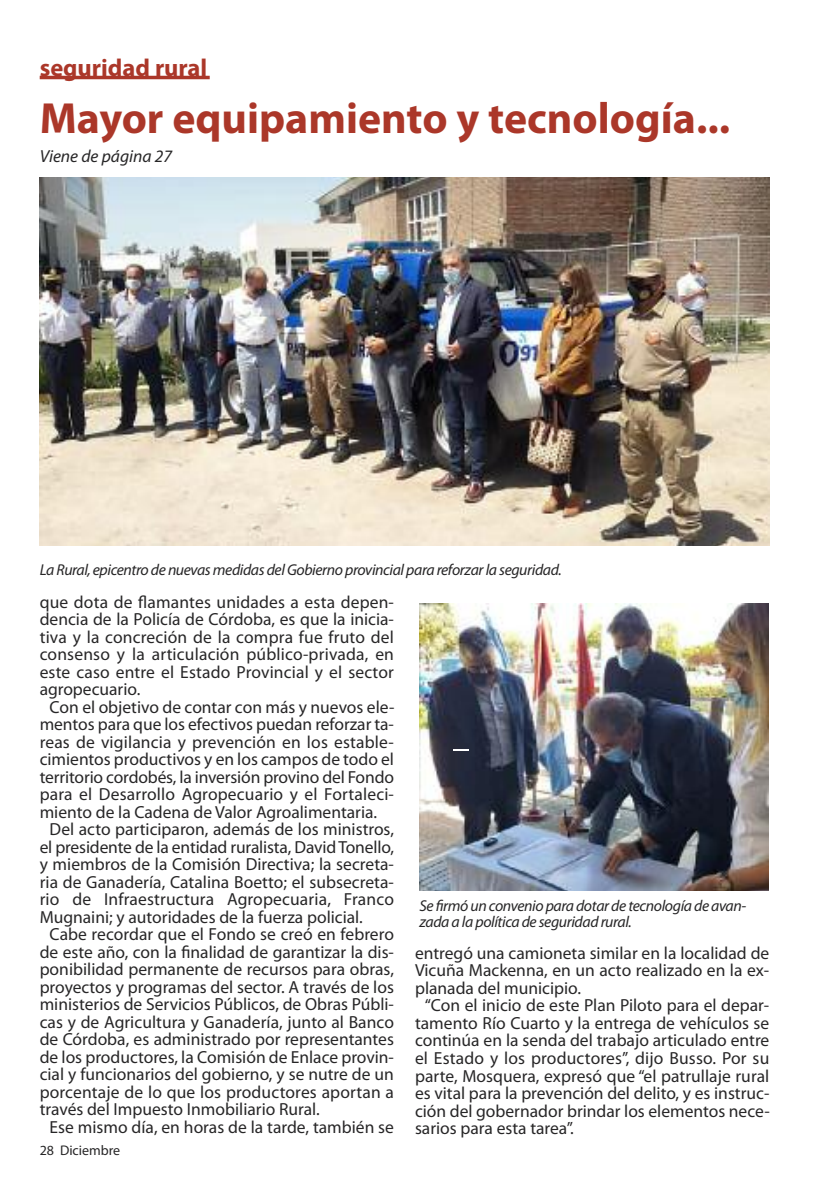
<style>
.page{position:relative;width:819px;height:1191px;background:#fff}
.page>*{position:absolute;margin:0;border:0;box-sizing:border-box;transform-origin:0 0}
.t1{font:700 43.75px "Myriad Pro";color:#ab3729}
.t2{font:700 24.5px "Myriad Pro";color:#ab3729}
.t3{font:17.5px "Myriad Pro";color:#272627}
.t4{font:italic 17.5px "Myriad Pro";color:#272627}
.t5{font:italic 15.75px/15.8px "Myriad Pro";letter-spacing:-.025em;color:#272627}
.t6{font:14px "Myriad Pro";color:#272627}
</style>
<div class="page">
<img style="left:40px;top:177px;width:729px;height:369px">
<img style="left:419px;top:603px;width:349px;height:288px">
<svg style="left:453px;top:749px;width:16px;height:2px"></svg>
<hr style="left:40px;top:76px;width:170px;height:3px;background:#ab3729">
<h2 class="t2" style="left:40px;top:59px;width:169px">seguridad rural</h2>
<h1 class="t1" style="left:40px;top:102px;width:692px">Mayor equipamiento y tecnología...</h1>
<p class="t4" style="left:40px;top:150px;width:134px">Viene de página 27</p>
<p class="t5" style="left:40px;top:562px;width:523px">La Rural, epicentro de nuevas medidas del Gobierno provincial para reforzar la seguridad.</p>
<p class="t3" style="left:40px;top:595px;width:356px">que dota de flamantes unidades a esta depen-</p>
<p class="t3" style="left:40px;top:613px;width:356px">dencia de la Policía de Córdoba, es que la inicia-</p>
<p class="t3" style="left:40px;top:630px;width:356px">tiva y la concreción de la compra fue fruto del</p>
<p class="t3" style="left:40px;top:648px;width:356px">consenso y la articulación público-privada, en</p>
<p class="t3" style="left:40px;top:665px;width:356px">este caso entre el Estado Provincial y el sector</p>
<p class="t3" style="left:40px;top:683px;width:102px">agropecuario.</p>
<p class="t3" style="left:50px;top:700px;width:346px">Con el objetivo de contar con más y nuevos ele-</p>
<p class="t3" style="left:40px;top:718px;width:356px">mentos para que los efectivos puedan reforzar ta-</p>
<p class="t3" style="left:40px;top:735px;width:356px">reas de vigilancia y prevención en los estable-</p>
<p class="t3" style="left:40px;top:753px;width:356px">cimientos productivos y en los campos de todo el</p>
<p class="t3" style="left:40px;top:770px;width:356px">territorio cordobés, la inversión provino del Fondo</p>
<p class="t3" style="left:40px;top:788px;width:356px">para el Desarrollo Agropecuario y el Fortaleci-</p>
<p class="t3" style="left:40px;top:805px;width:339px">miento de la Cadena de Valor Agroalimentaria.</p>
<p class="t3" style="left:50px;top:823px;width:346px">Del acto participaron, además de los ministros,</p>
<p class="t3" style="left:40px;top:840px;width:356px">el presidente de la entidad ruralista, DavidTonello,</p>
<p class="t3" style="left:40px;top:858px;width:356px">y miembros de la Comisión Directiva; la secreta-</p>
<p class="t3" style="left:40px;top:875px;width:356px">ria de Ganadería, Catalina Boetto; el subsecreta-</p>
<p class="t3" style="left:40px;top:893px;width:356px">rio de Infraestructura Agropecuaria, Franco</p>
<p class="t3" style="left:40px;top:910px;width:325px">Mugnaini; y autoridades de la fuerza policial.</p>
<p class="t3" style="left:50px;top:928px;width:346px">Cabe recordar que el Fondo se creó en febrero</p>
<p class="t3" style="left:40px;top:945px;width:356px">de este año, con la finalidad de garantizar la dis-</p>
<p class="t3" style="left:40px;top:963px;width:356px">ponibilidad permanente de recursos para obras,</p>
<p class="t3" style="left:40px;top:980px;width:356px">proyectos y programas del sector. A través de los</p>
<p class="t3" style="left:40px;top:998px;width:356px">ministerios de Servicios Públicos, de Obras Públi-</p>
<p class="t3" style="left:40px;top:1015px;width:356px">cas y de Agricultura y Ganadería, junto al Banco</p>
<p class="t3" style="left:40px;top:1033px;width:356px">de Córdoba, es administrado por representantes</p>
<p class="t3" style="left:40px;top:1050px;width:356px">de los productores, la Comisión de Enlace provin-</p>
<p class="t3" style="left:40px;top:1068px;width:356px">cial y funcionarios del gobierno, y se nutre de un</p>
<p class="t3" style="left:40px;top:1085px;width:356px">porcentaje de lo que los productores aportan a</p>
<p class="t3" style="left:40px;top:1103px;width:281px">través del Impuesto Inmobiliario Rural.</p>
<p class="t3" style="left:50px;top:1120px;width:346px">Ese mismo día, en horas de la tarde, también se</p>
<p class="t6" style="left:40px;top:1145px;width:82px">28 Diciembre</p>
<p class="t5" style="left:419px;top:899px;width:328px">Se firmó un convenio para dotar de tecnología de avan&shy;zada a la política de seguridad rural.</p>
<p class="t3" style="left:415px;top:946px;width:356px">entregó una camioneta similar en la localidad de</p>
<p class="t3" style="left:415px;top:964px;width:356px">Vicuña Mackenna, en un acto realizado en la ex-</p>
<p class="t3" style="left:415px;top:981px;width:168px">planada del municipio.</p>
<p class="t3" style="left:425px;top:999px;width:346px">“Con el inicio de este Plan Piloto para el depar-</p>
<p class="t3" style="left:415px;top:1016px;width:356px">tamento Río Cuarto y la entrega de vehículos se</p>
<p class="t3" style="left:415px;top:1034px;width:356px">continúa en la senda del trabajo articulado entre</p>
<p class="t3" style="left:415px;top:1051px;width:356px">el Estado y los productores”, dijo Busso. Por su</p>
<p class="t3" style="left:415px;top:1069px;width:356px">parte, Mosquera, expresó que “el patrullaje rural</p>
<p class="t3" style="left:415px;top:1086px;width:356px">es vital para la prevención del delito, y es instruc-</p>
<p class="t3" style="left:415px;top:1104px;width:356px">ción del gobernador brindar los elementos nece-</p>
<p class="t3" style="left:415px;top:1121px;width:160px">sarios para esta tarea”.</p>
</div>
